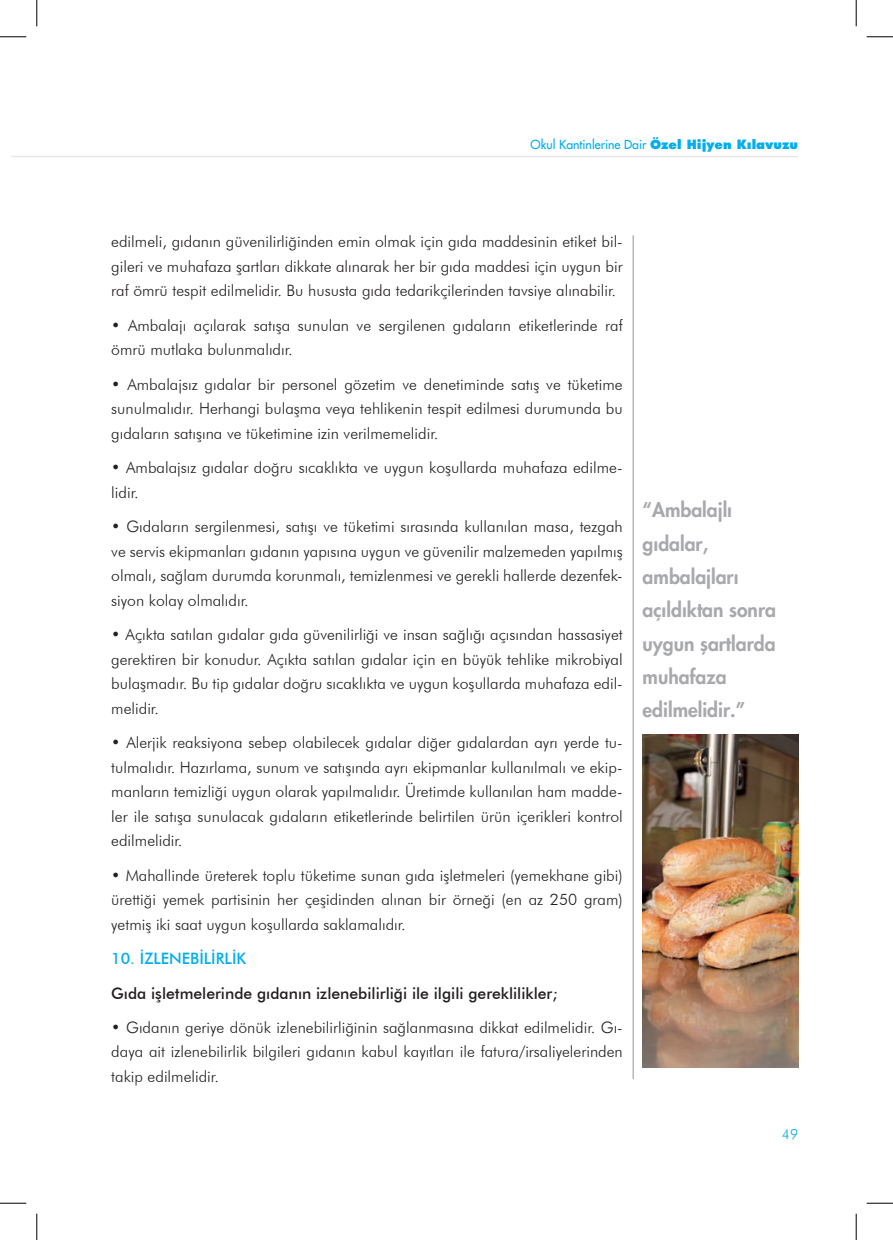
<style>
.page{position:relative;width:893px;height:1240px;background:#fff}
.page>*{position:absolute;margin:0;border:0;box-sizing:border-box;transform-origin:0 0}
.t1{font:800 19.25px/33.2px "Beatles";color:#a8a9ad}
.t2{font:300 15.75px/24.5px "Futura BT";color:#231f20;text-align:justify}
.t3{font:500 15.75px "Futura BT";color:#231f20}
.t4{font:500 15.75px "Futura BT";color:#00aeef}
.t5{font:300 14px "Futura BT";color:#00aeef}
.t6{font:12.25px "Beatles";color:#00aeef}
.s1{font-weight:800}
</style>
<div class="page">
<hr style="left:12px;top:156px;width:785px;height:1px;background:#e6e6e6">
<hr style="left:632px;top:235px;width:1px;height:843px;background:#939598">
<img style="left:642px;top:734px;width:155px;height:333px">
<svg style="left:0;top:36px;width:26px;height:1px"></svg>
<svg style="left:866px;top:36px;width:26px;height:1px"></svg>
<svg style="left:0;top:1202px;width:26px;height:1px"></svg>
<svg style="left:866px;top:1202px;width:26px;height:1px"></svg>
<svg style="left:36px;top:0;width:1px;height:26px"></svg>
<svg style="left:36px;top:1213px;width:1px;height:26px"></svg>
<svg style="left:855px;top:0;width:1px;height:26px"></svg>
<svg style="left:855px;top:1213px;width:1px;height:26px"></svg>
<p class="t6" style="left:530px;top:137px;width:269px">Okul Kantinlerine Dair <span class="s1">Özel Hijyen Kılavuzu</span></p>
<p class="t2" style="left:111px;top:229px;width:512px">edilmeli, gıdanın güvenilirliğinden emin olmak için gıda maddesinin etiket bil&shy;gileri ve muhafaza şartları dikkate alınarak her bir gıda maddesi için uygun bir raf ömrü tespit edilmelidir. Bu hususta gıda tedarikçilerinden tavsiye alınabilir.</p>
<p class="t2" style="left:111px;top:313px;width:512px">• Ambalajı açılarak satışa sunulan ve sergilenen gıdaların etiketlerinde raf ömrü mutlaka bulunmalıdır.</p>
<p class="t2" style="left:111px;top:372px;width:512px">• Ambalajsız gıdalar bir personel gözetim ve denetiminde satış ve tüketime sunulmalıdır. Herhangi bulaşma veya tehlikenin tespit edilmesi durumunda bu gıdaların satışına ve tüketimine izin verilmemelidir.</p>
<p class="t2" style="left:111px;top:455px;width:512px">• Ambalajsız gıdalar doğru sıcaklıkta ve uygun koşullarda muhafaza edilme&shy;lidir.</p>
<p class="t2" style="left:111px;top:514px;width:512px">• Gıdaların sergilenmesi, satışı ve tüketimi sırasında kullanılan masa, tezgah ve servis ekipmanları gıdanın yapısına uygun ve güvenilir malzemeden yapılmış olmalı, sağlam durumda korunmalı, temizlenmesi ve gerekli hallerde dezenfek&shy;siyon kolay olmalıdır.</p>
<p class="t2" style="left:111px;top:622px;width:512px">• Açıkta satılan gıdalar gıda güvenilirliği ve insan sağlığı açısından hassasiyet gerektiren bir konudur. Açıkta satılan gıdalar için en büyük tehlike mikrobiyal bulaşmadır. Bu tip gıdalar doğru sıcaklıkta ve uygun koşullarda muhafaza edil&shy;melidir.</p>
<p class="t2" style="left:111px;top:730px;width:512px">• Alerjik reaksiyona sebep olabilecek gıdalar diğer gıdalardan ayrı yerde tu&shy;tulmalıdır. Hazırlama, sunum ve satışında ayrı ekipmanlar kullanılmalı ve ekip&shy;manların temizliği uygun olarak yapılmalıdır. Üretimde kullanılan ham madde&shy;ler ile satışa sunulacak gıdaların etiketlerinde belirtilen ürün içerikleri kontrol edilmelidir.</p>
<p class="t2" style="left:111px;top:862px;width:512px">• Mahallinde üreterek toplu tüketime sunan gıda işletmeleri (yemekhane gibi) ürettiği yemek partisinin her çeşidinden alınan bir örneği (en az 250 gram) yetmiş iki saat uygun koşullarda saklamalıdır.</p>
<p class="t4" style="left:111px;top:948px;width:136px">10. İZLENEBİLİRLİK</p>
<p class="t3" style="left:111px;top:983px;width:447px">Gıda işletmelerinde gıdanın izlenebilirliği ile ilgili gereklilikler;</p>
<p class="t2" style="left:111px;top:1014px;width:512px">• Gıdanın geriye dönük izlenebilirliğinin sağlanmasına dikkat edilmelidir. Gı&shy;daya ait izlenebilirlik bilgileri gıdanın kabul kayıtları ile fatura/irsaliyelerinden takip edilmelidir.</p>
<p class="t1" style="left:642px;top:493px;width:135px">“Ambalajlı gıdalar, ambalajları açıldıktan sonra uygun şartlarda muhafaza edilmelidir.”</p>
<p class="t5" style="left:781px;top:1125px;width:18px">49</p>
</div>
